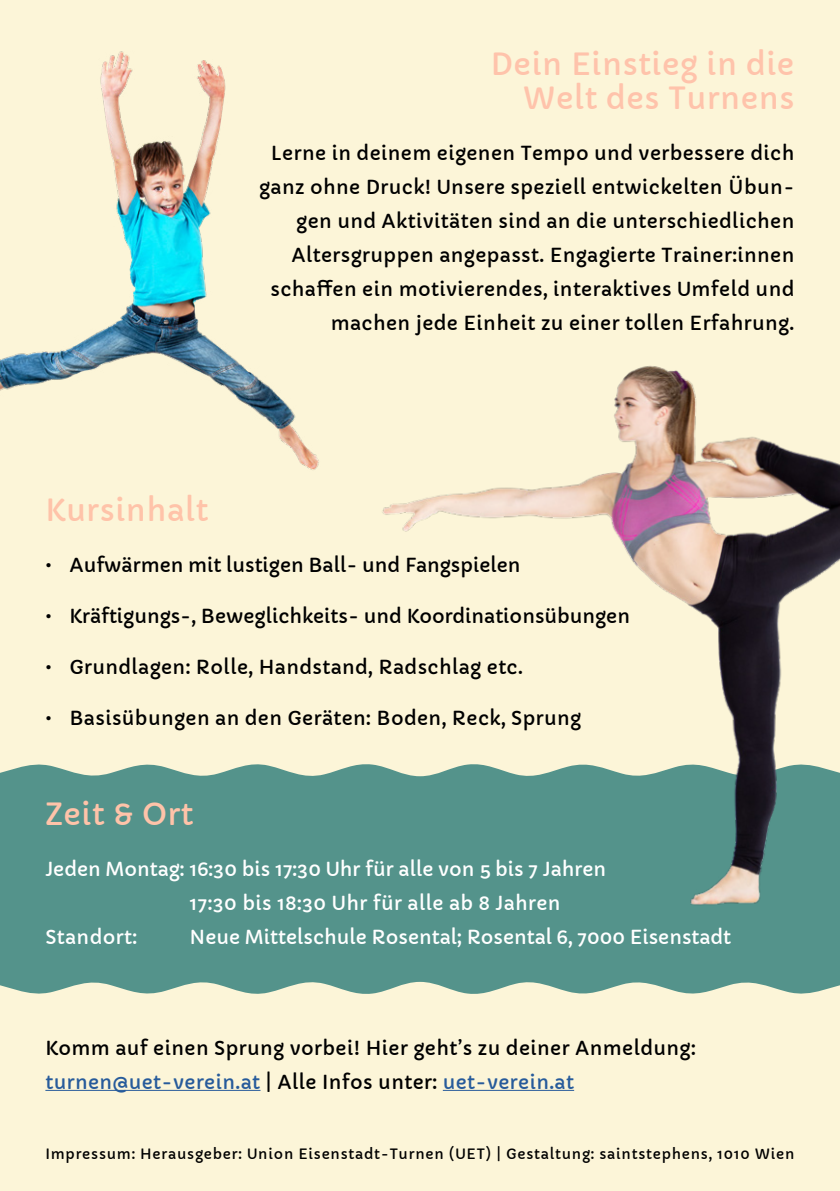
<style>
.page{position:relative;width:840px;height:1191px;background:#fff}
.page>*{position:absolute;margin:0;border:0;box-sizing:border-box;transform-origin:0 0}
.t1{font:30px/34px "Capriola";letter-spacing:.02em;color:#ffc3ab;text-align:right}
.t2{font:30px "Capriola";letter-spacing:.02em;color:#ffc3a9}
.t3{font:19px/34px "Capriola";letter-spacing:.02em;color:#000;text-align:right}
.t4{font:19px "Capriola";color:#fff}
.t5{font:19px "Capriola";color:#000}
.t6{font:19px "Capriola";letter-spacing:.02em;color:#fff}
.t7{font:14px "Capriola";letter-spacing:.055em;color:#000}
.s1{color:#275b9b}
</style>
<div class="page">
<div style="left:0;top:0;width:839px;height:1191px;background:#fcf5d8"></div>
<img style="left:0;top:51px;width:312px;height:419px">
<svg style="left:0;top:764px;width:312px;height:70px;fill:#54938b"></svg>
<div style="left:0;top:834px;width:839px;height:160px;background:#54938b"></div>
<hr style="left:45px;top:1089px;width:215px;height:1px;background:#275b9b">
<hr style="left:442px;top:1089px;width:132px;height:1px;background:#275b9b">
<img style="left:312px;top:365px;width:527px;height:569px">
<h1 class="t1" style="left:490px;top:47px;width:305px">Dein Einstieg in die<br>Welt des Turnens</h1>
<p class="t3" style="left:259px;top:136px;width:536px">Lerne in deinem eigenen Tempo und verbessere dich ganz ohne Druck! Unsere speziell entwickelten Übun&shy;gen und Aktivitäten sind an die unterschiedlichen Altersgruppen angepasst. Engagierte Trainer:innen schaffen ein motivierendes, interaktives Umfeld und machen jede Einheit zu einer tollen Erfahrung.</p>
<h1 class="t2" style="left:45px;top:492px;width:164px">Kursinhalt</h1>
<p class="t5" style="left:45px;top:553px;width:476px">• Aufwärmen mit lustigen Ball- und Fangspielen</p>
<p class="t5" style="left:45px;top:605px;width:586px">• Kräftigungs-, Beweglichkeits- und Koordinationsübungen</p>
<p class="t3" style="left:45px;top:650px;width:478px">• Grundlagen: Rolle, Handstand, Radschlag etc.</p>
<p class="t3" style="left:45px;top:701px;width:537px">• Basisübungen an den Geräten: Boden, Reck, Sprung</p>
<h1 class="t2" style="left:45px;top:795px;width:149px">Zeit &amp; Ort</h1>
<p class="t4" style="left:45px;top:857px;width:562px">Jeden Montag: 16:30 bis 17:30 Uhr für alle von 5 bis 7 Jahren</p>
<p class="t6" style="left:189px;top:891px;width:372px">17:30 bis 18:30 Uhr für alle ab 8 Jahren</p>
<p class="t6" style="left:45px;top:925px;width:93px">Standort:</p>
<p class="t4" style="left:189px;top:925px;width:542px">Neue Mittelschule Rosental; Rosental 6, 7000 Eisenstadt</p>
<p class="t3" style="left:45px;top:1031px;width:651px;text-align:left">Komm auf einen Sprung vorbei! Hier geht’s zu deiner Anmeldung: <span class="s1">turnen@uet-verein.at</span> | Alle Infos unter: <span class="s1">uet-verein.at</span></p>
<p class="t7" style="left:45px;top:1145px;width:750px">Impressum: Herausgeber: Union Eisenstadt-Turnen (UET) | Gestaltung: saintstephens, 1010 Wien</p>
</div>
